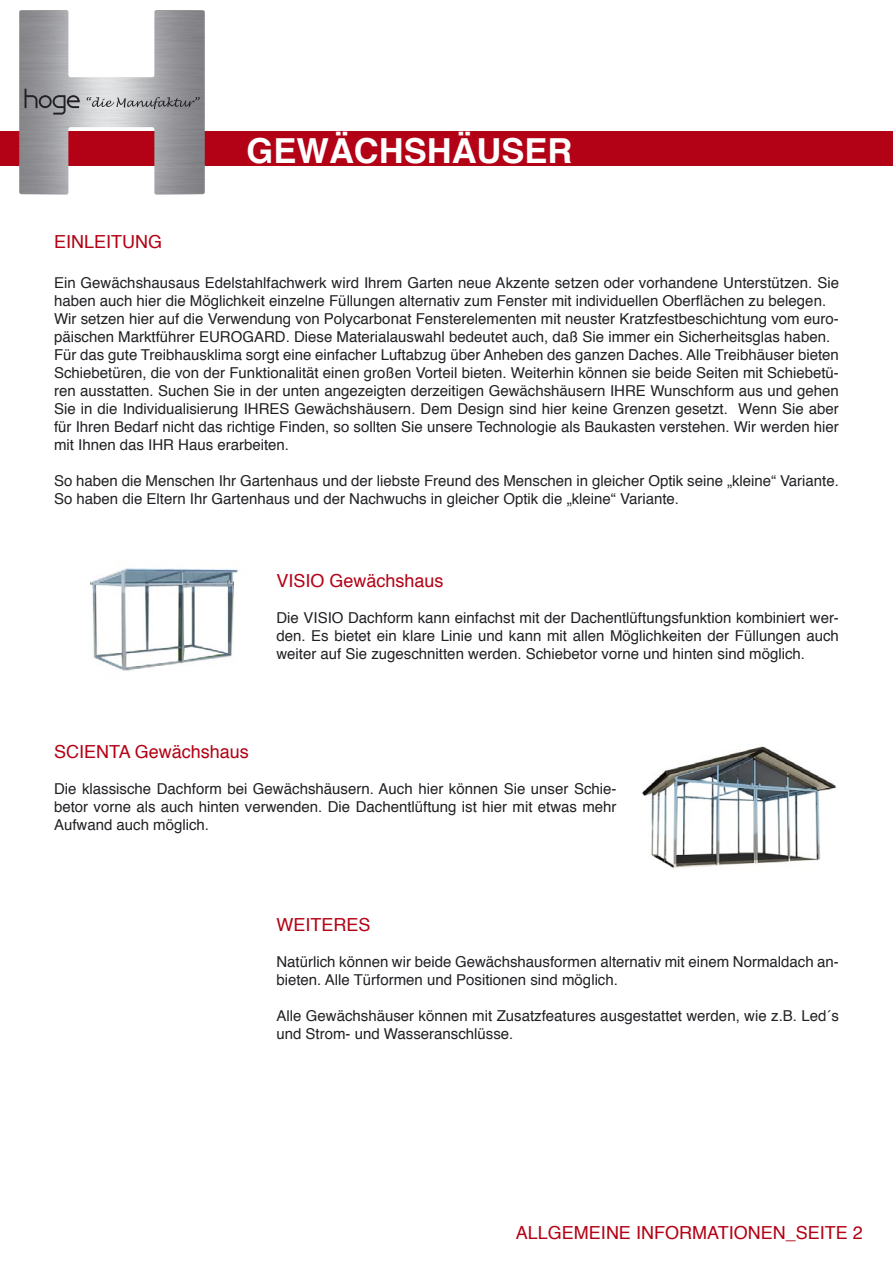
<style>
.page{position:relative;width:893px;height:1263px;background:#fff}
.page>*{position:absolute;margin:0;border:0;box-sizing:border-box;transform-origin:0 0}
.t1{font:700 34.5px "Helvetica";color:#fff}
.t2{font:18px "Helvetica";color:#b30215}
.t3{font:15px/18px "Helvetica";color:#212125}
</style>
<div class="page">
<div style="left:0;top:131px;width:893px;height:34px;background:#b30215"></div>
<img style="left:19px;top:10px;width:186px;height:185px">
<svg style="left:25px;top:89px;width:55px;height:26px"></svg>
<svg style="left:87px;top:97px;width:113px;height:12px"></svg>
<img style="left:90px;top:568px;width:148px;height:103px">
<img style="left:642px;top:746px;width:194px;height:122px">
<p class="t1" style="left:247px;top:120px;width:327px">GEWÄCHSHÄUSER</p>
<p class="t2" style="left:54px;top:226px;width:110px">EINLEITUNG</p>
<p class="t3" style="left:54px;top:273px;width:786px">Ein Gewächshausaus Edelstahlfachwerk wird Ihrem Garten neue Akzente setzen oder vorhandene Unterstützen. Sie haben auch hier die Möglichkeit einzelne Füllungen alternativ zum Fenster mit individuellen Oberflächen zu belegen.</p>
<p class="t3" style="left:54px;top:309px;width:786px">Wir setzen hier auf die Verwendung von Polycarbonat Fensterelementen mit neuster Kratzfestbeschichtung vom euro&shy;päischen Marktführer EUROGARD. Diese Materialauswahl bedeutet auch, daß Sie immer ein Sicherheitsglas haben.</p>
<p class="t3" style="left:54px;top:345px;width:786px;text-align:justify">Für das gute Treibhausklima sorgt eine einfacher Luftabzug über Anheben des ganzen Daches. Alle Treibhäuser bieten Schiebetüren, die von der Funktionalität einen großen Vorteil bieten. Weiterhin können sie beide Seiten mit Schiebetü&shy;ren ausstatten. Suchen Sie in der unten angezeigten derzeitigen Gewächshäusern IHRE Wunschform aus und gehen Sie in die Individualisierung IHRES Gewächshäusern. Dem Design sind hier keine Grenzen gesetzt. Wenn Sie aber für Ihren Bedarf nicht das richtige Finden, so sollten Sie unsere Technologie als Baukasten verstehen. Wir werden hier mit Ihnen das IHR Haus erarbeiten.</p>
<p class="t3" style="left:54px;top:471px;width:786px">So haben die Menschen Ihr Gartenhaus und der liebste Freund des Menschen in gleicher Optik seine „kleine“ Variante.<br>So haben die Eltern Ihr Gartenhaus und der Nachwuchs in gleicher Optik die „kleine“ Variante.</p>
<p class="t2" style="left:276px;top:565px;width:169px">VISIO Gewächshaus</p>
<p class="t3" style="left:276px;top:608px;width:564px;text-align:justify">Die VISIO Dachform kann einfachst mit der Dachentlüftungsfunktion kombiniert wer&shy;den. Es bietet ein klare Linie und kann mit allen Möglichkeiten der Füllungen auch weiter auf Sie zugeschnitten werden. Schiebetor vorne und hinten sind möglich.</p>
<p class="t2" style="left:54px;top:736px;width:196px">SCIENTA Gewächshaus</p>
<p class="t3" style="left:54px;top:779px;width:564px;text-align:justify">Die klassische Dachform bei Gewächshäusern. Auch hier können Sie unser Schie&shy;betor vorne als auch hinten verwenden. Die Dachentlüftung ist hier mit etwas mehr Aufwand auch möglich.</p>
<p class="t2" style="left:276px;top:909px;width:96px">WEITERES</p>
<p class="t3" style="left:276px;top:952px;width:564px">Natürlich können wir beide Gewächshausformen alternativ mit einem Normaldach an&shy;bieten. Alle Türformen und Positionen sind möglich.</p>
<p class="t3" style="left:276px;top:1006px;width:564px">Alle Gewächshäuser können mit Zusatzfeatures ausgestattet werden, wie z.B. Led´s und Strom- und Wasseranschlüsse.</p>
<p class="t2" style="left:516px;top:1217px;width:348px">ALLGEMEINE INFORMATIONEN_SEITE 2</p>
</div>
